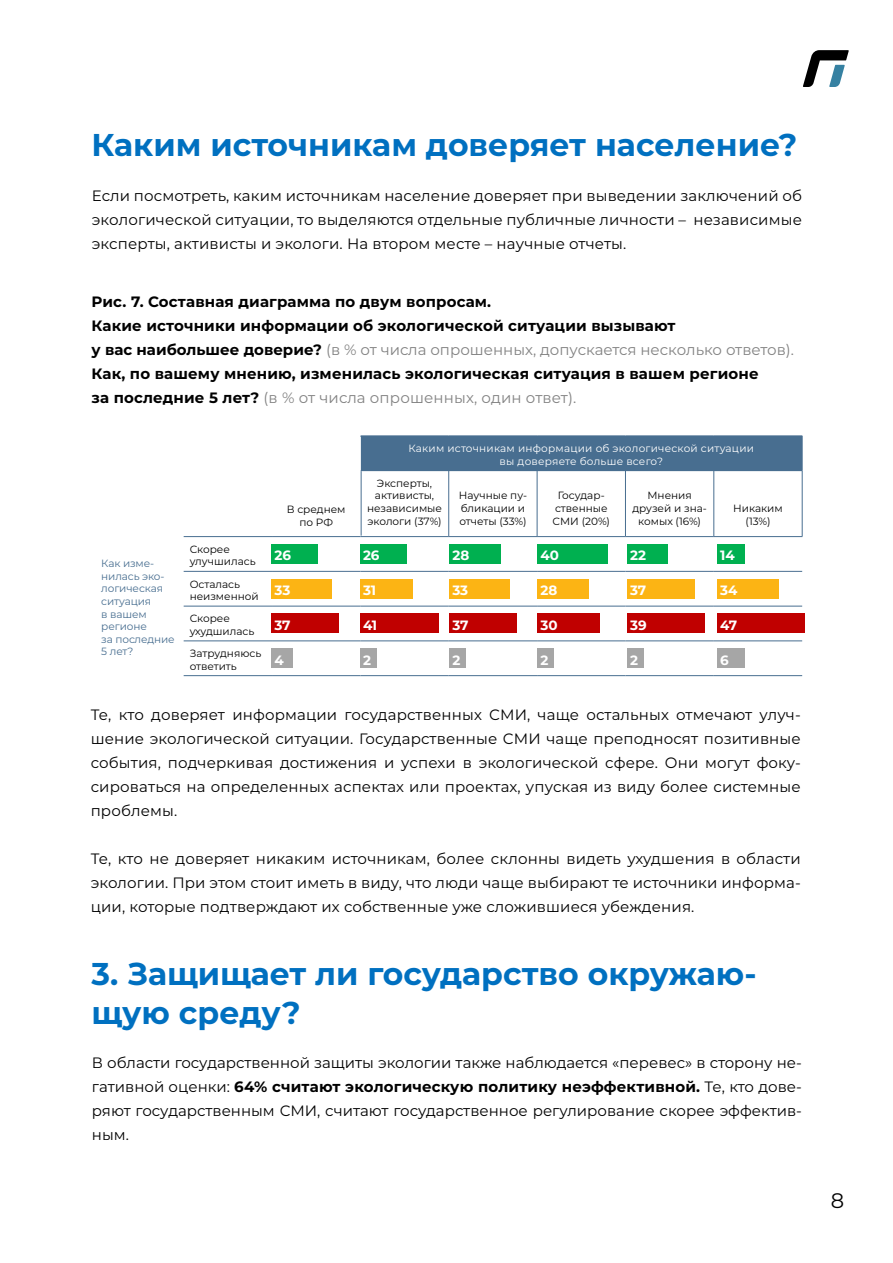
<style>
.page{position:relative;width:893px;height:1263px;background:#fff}
.page>*{position:absolute;margin:0;border:0;box-sizing:border-box;transform-origin:0 0}
.t1{font:700 31.5px/39px "Montserrat";color:#0070c0}
.t2{font:21px "Montserrat";color:#000}
.t3{font:15px/24px "Montserrat";letter-spacing:.01em;color:#000;text-align:justify}
.t4{font:700 15px/24px "Montserrat";letter-spacing:.01em;color:#000}
.t5{font:700 13.5px "Montserrat";letter-spacing:-.01em;color:#fff}
.t6{font:10.5px/12.6px "Montserrat";color:#000;text-align:center}
.t7{font:10.5px/12.6px "Montserrat";letter-spacing:.02em;color:#fff;text-align:center}
.t8{font:10.5px/12.6px "Montserrat";letter-spacing:-.01em;color:#486e90}
.s1{font-weight:400;color:#828282}
.s2{font-weight:700}
</style>
<div class="page">
<svg style="left:803px;top:50px;width:45px;height:37px"></svg>
<svg style="left:183px;top:471px;width:619px;height:197px"></svg>
<div style="left:360px;top:436px;width:442px;height:35px;background:#486e90"></div>
<hr style="left:94px;top:536px;width:90px;height:1px;background:#fff">
<hr style="left:448px;top:471px;width:1px;height:65px;background:#486e90">
<hr style="left:537px;top:471px;width:1px;height:65px;background:#486e90">
<hr style="left:625px;top:471px;width:1px;height:65px;background:#486e90">
<hr style="left:713px;top:471px;width:1px;height:65px;background:#486e90">
<hr style="left:801px;top:471px;width:1px;height:65px;background:#486e90">
<hr style="left:271px;top:471px;width:2px;height:65px;background:#fff">
<hr style="left:360px;top:437px;width:1px;height:34px;background:#fff">
<hr style="left:360px;top:471px;width:1px;height:65px;background:#fff">
<hr style="left:184px;top:536px;width:88px;height:1px;background:#486e90">
<hr style="left:272px;top:536px;width:88px;height:1px;background:#486e90">
<hr style="left:360px;top:536px;width:88px;height:1px;background:#486e90">
<hr style="left:448px;top:536px;width:89px;height:1px;background:#486e90">
<hr style="left:537px;top:536px;width:88px;height:1px;background:#486e90">
<hr style="left:625px;top:536px;width:88px;height:1px;background:#486e90">
<hr style="left:713px;top:536px;width:89px;height:1px;background:#486e90">
<hr style="left:184px;top:571px;width:88px;height:1px;background:#486e90">
<hr style="left:272px;top:571px;width:88px;height:1px;background:#486e90">
<hr style="left:360px;top:571px;width:88px;height:1px;background:#486e90">
<hr style="left:448px;top:571px;width:89px;height:1px;background:#486e90">
<hr style="left:537px;top:571px;width:88px;height:1px;background:#486e90">
<hr style="left:625px;top:571px;width:88px;height:1px;background:#486e90">
<hr style="left:713px;top:571px;width:89px;height:1px;background:#486e90">
<hr style="left:184px;top:606px;width:88px;height:1px;background:#486e90">
<hr style="left:272px;top:606px;width:88px;height:1px;background:#486e90">
<hr style="left:360px;top:606px;width:88px;height:1px;background:#486e90">
<hr style="left:448px;top:606px;width:89px;height:1px;background:#486e90">
<hr style="left:537px;top:606px;width:88px;height:1px;background:#486e90">
<hr style="left:625px;top:606px;width:88px;height:1px;background:#486e90">
<hr style="left:713px;top:606px;width:89px;height:1px;background:#486e90">
<hr style="left:184px;top:641px;width:88px;height:1px;background:#486e90">
<hr style="left:272px;top:641px;width:88px;height:1px;background:#486e90">
<hr style="left:360px;top:641px;width:88px;height:1px;background:#486e90">
<hr style="left:448px;top:641px;width:89px;height:1px;background:#486e90">
<hr style="left:537px;top:641px;width:88px;height:1px;background:#486e90">
<hr style="left:625px;top:641px;width:88px;height:1px;background:#486e90">
<hr style="left:713px;top:641px;width:89px;height:1px;background:#486e90">
<hr style="left:184px;top:675px;width:88px;height:1px;background:#486e90">
<hr style="left:272px;top:675px;width:88px;height:1px;background:#486e90">
<hr style="left:360px;top:675px;width:88px;height:1px;background:#486e90">
<hr style="left:448px;top:675px;width:89px;height:1px;background:#486e90">
<hr style="left:537px;top:675px;width:88px;height:1px;background:#486e90">
<hr style="left:625px;top:675px;width:88px;height:1px;background:#486e90">
<hr style="left:713px;top:675px;width:89px;height:1px;background:#486e90">
<div style="left:717px;top:613px;width:87px;height:20px;background:#c00000"></div>
<div style="left:627px;top:613px;width:77px;height:20px;background:#c00000"></div>
<div style="left:449px;top:613px;width:68px;height:20px;background:#c00000"></div>
<div style="left:271px;top:613px;width:68px;height:20px;background:#c00000"></div>
<div style="left:360px;top:613px;width:78px;height:20px;background:#c00000"></div>
<div style="left:537px;top:613px;width:63px;height:20px;background:#c00000"></div>
<div style="left:717px;top:579px;width:61px;height:20px;background:#fcb414"></div>
<div style="left:627px;top:579px;width:67px;height:20px;background:#fcb414"></div>
<div style="left:449px;top:579px;width:60px;height:20px;background:#fcb414"></div>
<div style="left:271px;top:579px;width:60px;height:20px;background:#fcb414"></div>
<div style="left:360px;top:579px;width:52px;height:20px;background:#fcb414"></div>
<div style="left:537px;top:579px;width:51px;height:20px;background:#fcb414"></div>
<div style="left:717px;top:544px;width:27px;height:20px;background:#00b050"></div>
<div style="left:627px;top:544px;width:40px;height:20px;background:#00b050"></div>
<div style="left:449px;top:544px;width:51px;height:20px;background:#00b050"></div>
<div style="left:360px;top:544px;width:46px;height:20px;background:#00b050"></div>
<div style="left:271px;top:544px;width:47px;height:20px;background:#00b050"></div>
<div style="left:537px;top:544px;width:71px;height:20px;background:#00b050"></div>
<div style="left:717px;top:648px;width:27px;height:20px;background:#a6a6a6"></div>
<div style="left:627px;top:648px;width:16px;height:20px;background:#a6a6a6"></div>
<div style="left:449px;top:648px;width:17px;height:20px;background:#a6a6a6"></div>
<div style="left:360px;top:648px;width:16px;height:20px;background:#a6a6a6"></div>
<div style="left:271px;top:648px;width:22px;height:20px;background:#a6a6a6"></div>
<div style="left:537px;top:648px;width:17px;height:20px;background:#a6a6a6"></div>
<hr style="left:361px;top:471px;width:1px;height:65px;background:#486e90">
<h1 class="t1" style="left:92px;top:124px;width:707px">Каким источникам доверяет население?</h1>
<p class="t3" style="left:92px;top:183px;width:711px">Если посмотреть, каким источникам население доверяет при выведении заключений об экологической ситуации, то выделяются отдельные публичные личности – независимые эксперты, активисты и экологи. На втором месте – научные отчеты.</p>
<p class="t4" style="left:91px;top:289px;width:704px">Рис. 7. Составная диаграмма по двум вопросам.<br>Какие источники информации об экологической ситуации вызывают<br>у вас наибольшее доверие? <span class="s1">(в % от числа опрошенных, допускается несколько ответов).<br></span>Как, по вашему мнению, изменилась экологическая ситуация в вашем регионе<br>за последние 5 лет? <span class="s1">(в % от числа опрошенных, один ответ).</span></p>
<p class="t8" style="left:101px;top:557px;width:75px">Как изме&shy;нилась эко&shy;логическая ситуация<br>в вашем регионе<br>за последние<br>5 лет?</p>
<p class="t6" style="left:190px;top:542px;width:67px;text-align:left">Скорее улучшилась</p>
<p class="t6" style="left:190px;top:577px;width:71px;text-align:left">Осталась неизменной</p>
<p class="t6" style="left:190px;top:612px;width:66px;text-align:left">Скорее ухудшилась</p>
<p class="t6" style="left:190px;top:647px;width:73px;text-align:left">Затрудняюсь ответить</p>
<p class="t6" style="left:287px;top:503px;width:60px">В среднем по РФ</p>
<p class="t7" style="left:408px;top:442px;width:347px">Каким источникам информации об экологической ситуации вы доверяете больше всего?</p>
<p class="t6" style="left:367px;top:476px;width:76px">Эксперты, активисты, независимые экологи (37%)</p>
<p class="t6" style="left:459px;top:489px;width:70px;text-align:left">Научные пу&shy;бликации и отчеты (33%)</p>
<p class="t6" style="left:552px;top:489px;width:59px">Государ&shy;ственные<br>СМИ (20%)</p>
<p class="t6" style="left:632px;top:489px;width:76px">Мнения друзей и зна&shy;комых (16%)</p>
<p class="t6" style="left:733px;top:502px;width:51px">Никаким (13%)</p>
<p class="t5" style="left:274px;top:546px;width:18px">26</p>
<p class="t5" style="left:363px;top:546px;width:18px">26</p>
<p class="t5" style="left:452px;top:546px;width:18px">28</p>
<p class="t5" style="left:540px;top:546px;width:20px">40</p>
<p class="t5" style="left:630px;top:546px;width:17px">22</p>
<p class="t5" style="left:720px;top:546px;width:16px">14</p>
<p class="t5" style="left:274px;top:581px;width:17px">33</p>
<p class="t5" style="left:363px;top:581px;width:15px">31</p>
<p class="t5" style="left:452px;top:581px;width:17px">33</p>
<p class="t5" style="left:540px;top:581px;width:18px">28</p>
<p class="t5" style="left:630px;top:581px;width:18px">37</p>
<p class="t5" style="left:720px;top:581px;width:19px">34</p>
<p class="t5" style="left:274px;top:615px;width:18px">37</p>
<p class="t5" style="left:363px;top:615px;width:16px">41</p>
<p class="t5" style="left:452px;top:615px;width:18px">37</p>
<p class="t5" style="left:540px;top:615px;width:19px">30</p>
<p class="t5" style="left:630px;top:615px;width:18px">39</p>
<p class="t5" style="left:720px;top:615px;width:18px">47</p>
<p class="t5" style="left:274px;top:650px;width:11px">4</p>
<p class="t5" style="left:363px;top:650px;width:9px">2</p>
<p class="t5" style="left:452px;top:650px;width:9px">2</p>
<p class="t5" style="left:540px;top:650px;width:9px">2</p>
<p class="t5" style="left:630px;top:650px;width:9px">2</p>
<p class="t5" style="left:720px;top:650px;width:10px">6</p>
<p class="t3" style="left:91px;top:702px;width:711px">Те, кто доверяет информации государственных СМИ, чаще остальных отмечают улуч&shy;шение экологической ситуации. Государственные СМИ чаще преподносят позитивные события, подчеркивая достижения и успехи в экологической сфере. Они могут фоку&shy;сироваться на определенных аспектах или проектах, упуская из виду более системные проблемы.</p>
<p class="t3" style="left:91px;top:846px;width:711px">Те, кто не доверяет никаким источникам, более склонны видеть ухудшения в области экологии. При этом стоит иметь в виду, что люди чаще выбирают те источники информа&shy;ции, которые подтверждают их собственные уже сложившиеся убеждения.</p>
<h1 class="t1" style="left:92px;top:953px;width:666px">3. Защищает ли государство окружаю&shy;щую среду?</h1>
<p class="t3" style="left:92px;top:1050px;width:711px">В области государственной защиты экологии также наблюдается «перевес» в сторону не&shy;гативной оценки: <span class="s2">64% считают экологическую политику неэффективной.</span> Те, кто дове&shy;ряют государственным СМИ, считают государственное регулирование скорее эффектив&shy;ным.</p>
<h2 class="t2" style="left:830px;top:1186px;width:15px">8</h2>
</div>
